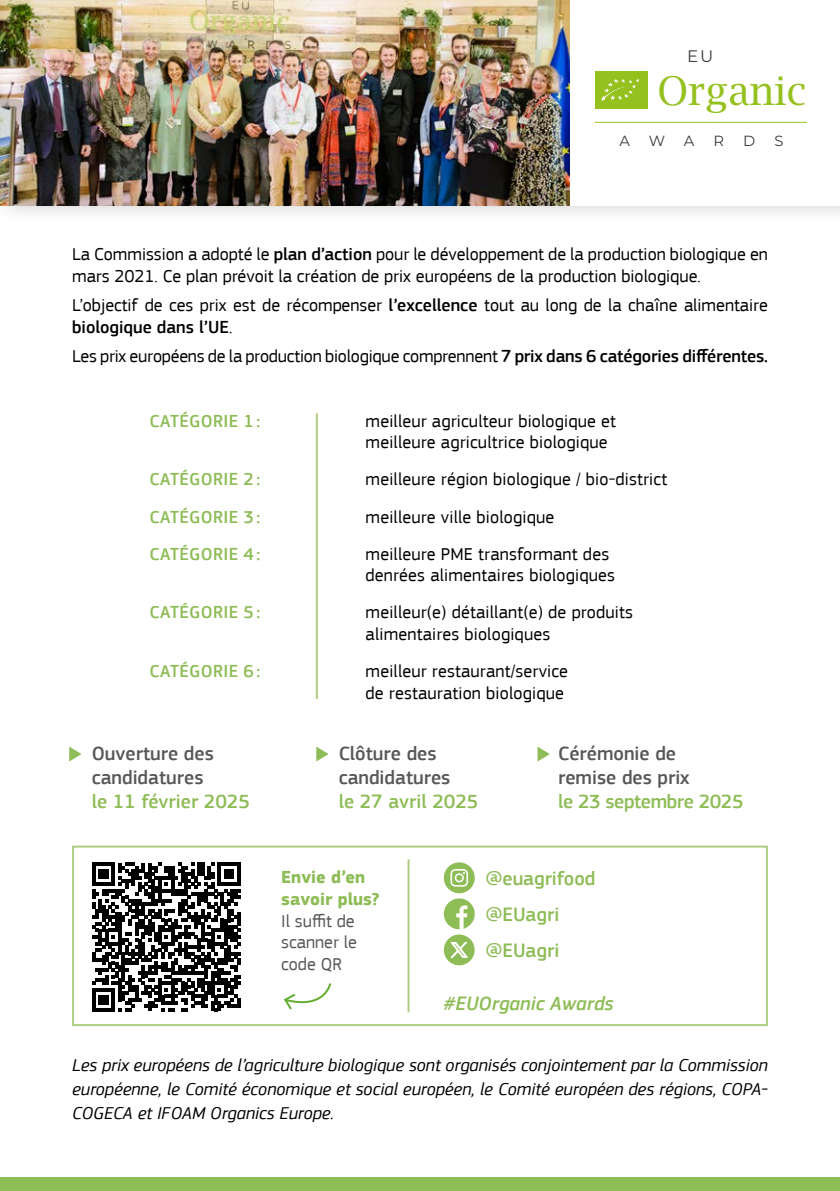
<style>
.page{position:relative;width:840px;height:1191px;background:#fff}
.page>*{position:absolute;margin:0;border:0;box-sizing:border-box;transform-origin:0 0}
.t1{font:39.4px "Lucida Bright";color:#95c11f}
.t2{font:500 20px/24px "EC Square Sans Pro";color:#575756}
.t3{font:500 20px "EC Square Sans Pro";color:#8ebc56}
.t4{font:500 20px "EC Square Sans Pro";letter-spacing:-.02em;color:#8ebc56}
.t5{font:italic 500 20px "EC Square Sans Pro";color:#8ebc56}
.t6{font:18px/21.6px "EC Square Sans Pro";letter-spacing:.01em;color:#000}
.t7{font:italic 18px/24px "EC Square Sans Pro";color:#000;text-align:justify}
.t8{font:18px "EC Square Sans Pro";letter-spacing:-.01em;color:#000}
.t9{font:500 18px "EC Square Sans Pro";letter-spacing:.02em;color:#8ebc56}
.t10{font:18px/21.6px "EC Square Sans Pro";color:#575756}
.t11{font:700 18px/21.6px "EC Square Sans Pro";color:#8ebc56}
.t12{font:16.6px "Montserrat";color:#3c3c3b}
.t13{font:14.8px "Montserrat";color:#3c3c3b}
.s1{font-weight:500}
</style>
<div class="page">
<div style="left:0;top:0;width:839px;height:225px;background:#000;opacity:.2"></div>
<div style="left:7px;top:0;width:832px;height:206px;background:#fff"></div>
<img style="left:0;top:0;width:569px;height:206px">
<hr style="left:595px;top:122px;width:211px;height:1px;background:#95c11f">
<div style="left:595px;top:71px;width:52px;height:38px;background:#95c11f"></div>
<svg style="left:601px;top:79px;width:38px;height:22px"></svg>
<hr style="left:315px;top:413px;width:2px;height:286px;background:#aecd83">
<svg style="left:316px;top:746px;width:12px;height:15px"></svg>
<svg style="left:69px;top:746px;width:12px;height:15px"></svg>
<svg style="left:537px;top:746px;width:12px;height:15px"></svg>
<div style="left:0;top:1177px;width:839px;height:14px;background:#8ebc56"></div>
<div style="left:72px;top:845px;width:695px;height:181px;border:2px solid #aecd83"></div>
<hr style="left:407px;top:859px;width:2px;height:153px;background:#aecd83">
<svg style="left:283px;top:983px;width:49px;height:27px"></svg>
<svg style="left:443px;top:862px;width:32px;height:103px"></svg>
<svg style="left:92px;top:862px;width:148px;height:149px"></svg>
<p class="t12" style="left:686px;top:44px;width:28px">EU</p>
<h1 class="t1" style="left:657px;top:68px;width:150px">Organic</h1>
<p class="t13" style="left:619px;top:131px;width:12px">A</p>
<p class="t13" style="left:648px;top:131px;width:18px">W</p>
<p class="t13" style="left:683px;top:131px;width:12px">A</p>
<p class="t13" style="left:713px;top:131px;width:12px">R</p>
<p class="t13" style="left:742px;top:131px;width:14px">D</p>
<p class="t13" style="left:774px;top:131px;width:11px">S</p>
<p class="t6" style="left:72px;top:243px;width:697px">La Commission a adopté le <span class="s1">plan d’action</span> pour le développement de la production biologique en mars 2021. Ce plan prévoit la création de prix européens de la production biologique.</p>
<p class="t6" style="left:72px;top:294px;width:697px">L’objectif de ces prix est de récompenser <span class="s1">l’excellence</span> tout au long de la chaîne alimentaire <span class="s1">biologique dans l’UE</span>.</p>
<p class="t8" style="left:72px;top:345px;width:697px">Les prix européens de la production biologique comprennent <span class="s1">7 prix dans 6 catégories différentes.</span></p>
<p class="t9" style="left:149px;top:410px;width:112px">CATÉGORIE 1:</p>
<p class="t6" style="left:365px;top:410px;width:252px">meilleur agriculteur biologique et meilleure agricultrice biologique</p>
<p class="t9" style="left:149px;top:469px;width:112px">CATÉGORIE 2:</p>
<p class="t6" style="left:365px;top:469px;width:303px">meilleure région biologique / bio-district</p>
<p class="t9" style="left:149px;top:506px;width:112px">CATÉGORIE 3:</p>
<p class="t6" style="left:365px;top:506px;width:190px">meilleure ville biologique</p>
<p class="t9" style="left:149px;top:543px;width:112px">CATÉGORIE 4:</p>
<p class="t6" style="left:365px;top:543px;width:251px">meilleure PME transformant des denrées alimentaires biologiques</p>
<p class="t9" style="left:149px;top:602px;width:112px">CATÉGORIE 5:</p>
<p class="t6" style="left:365px;top:602px;width:269px">meilleur(e) détaillant(e) de produits alimentaires biologiques</p>
<p class="t9" style="left:149px;top:660px;width:112px">CATÉGORIE 6:</p>
<p class="t6" style="left:365px;top:660px;width:204px">meilleur restaurant/service de restauration biologique</p>
<p class="t2" style="left:92px;top:741px;width:124px">Ouverture des candidatures</p>
<p class="t3" style="left:92px;top:789px;width:160px">le 11 février 2025</p>
<p class="t2" style="left:338px;top:741px;width:113px">Clôture des candidatures</p>
<p class="t3" style="left:338px;top:789px;width:141px">le 27 avril 2025</p>
<p class="t2" style="left:558px;top:741px;width:133px;line-height:24.6px">Cérémonie de remise des prix</p>
<p class="t4" style="left:558px;top:790px;width:187px">le 23 septembre 2025</p>
<p class="t11" style="left:281px;top:867px;width:100px">Envie d’en savoir plus?</p>
<p class="t10" style="left:281px;top:910px;width:77px">Il suffit de scanner le code QR</p>
<p class="t3" style="left:485px;top:867px;width:111px">@euagrifood</p>
<p class="t3" style="left:485px;top:902px;width:75px">@EUagri</p>
<p class="t3" style="left:485px;top:939px;width:75px">@EUagri</p>
<p class="t5" style="left:443px;top:991px;width:171px">#EUOrganic Awards</p>
<p class="t7" style="left:72px;top:1053px;width:697px">Les prix européens de l’agriculture biologique sont organisés conjointement par la Commission européenne, le Comité économique et social européen, le Comité européen des régions, COPA-COGECA et IFOAM Organics Europe.</p>
</div>
